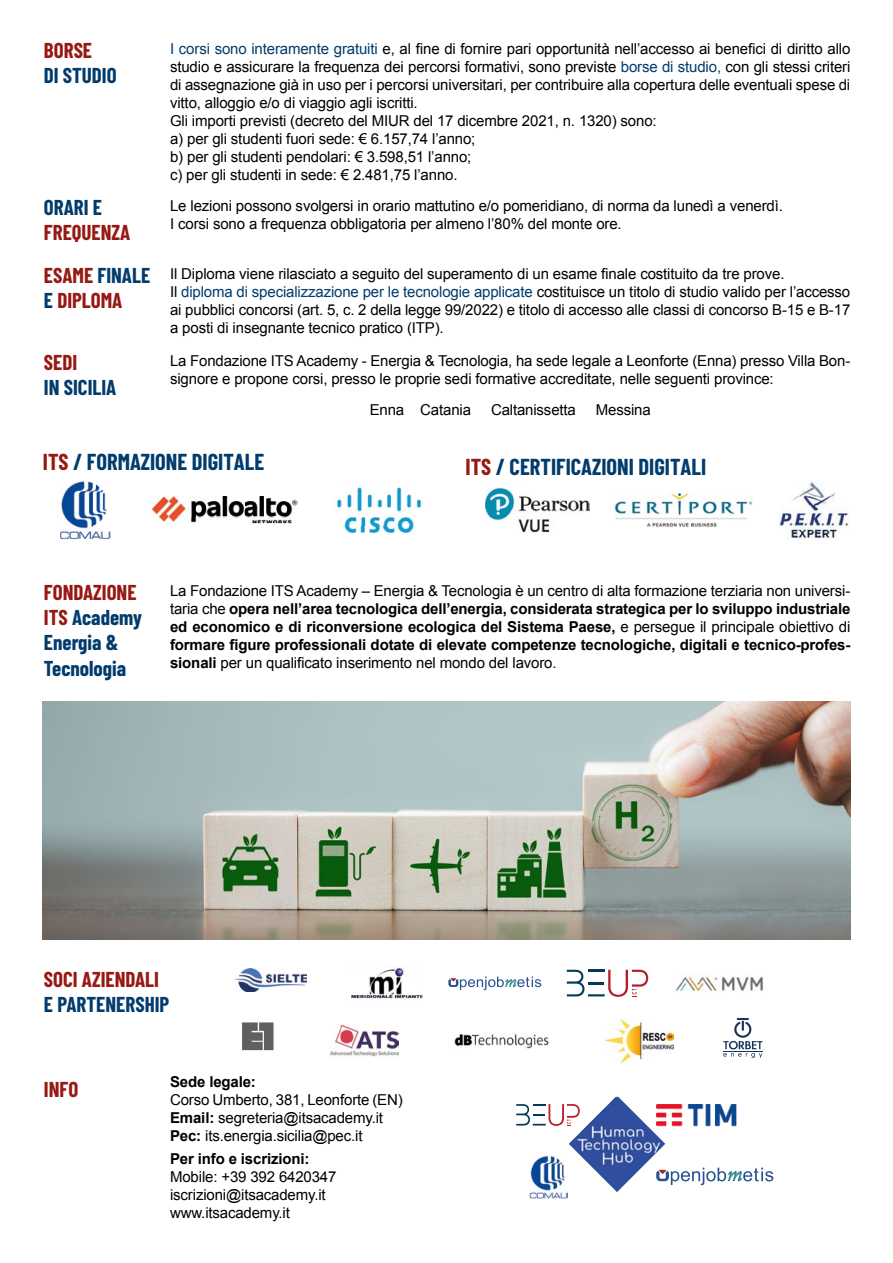
<style>
.page{position:relative;width:893px;height:1263px;background:#fff}
.page>*{position:absolute;margin:0;border:0;box-sizing:border-box;transform-origin:0 0}
.t1{font:700 22.5px "Barlow Condensed";color:#023c6d}
.t2{font:700 21px/25.2px "Barlow Condensed";color:#023c6d}
.t3{font:700 21px/42.5px "Barlow Condensed";color:#971914}
.t4{font:15px/18px "Arial";letter-spacing:-.01em;color:#000}
.t5{font:700 15px/18px "Arial";letter-spacing:-.01em;color:#000;text-align:justify}
.s1{color:#023c6d}
.s2{color:#971914}
.s3{font-weight:400}
.s4{font-weight:700}
</style>
<div class="page">
<img style="left:172px;top:496px;width:92px;height:1px">
<img style="left:336px;top:487px;width:86px;height:47px">
<img style="left:60px;top:481px;width:51px;height:58px">
<img style="left:152px;top:497px;width:146px;height:26px">
<img style="left:614px;top:492px;width:139px;height:36px">
<img style="left:485px;top:487px;width:104px;height:46px">
<img style="left:778px;top:482px;width:71px;height:57px">
<img style="left:43px;top:701px;width:807px;height:239px">
<img style="left:243px;top:968px;width:14px;height:24px">
<svg style="left:242px;top:1022px;width:31px;height:28px"></svg>
<svg style="left:723px;top:1018px;width:39px;height:40px"></svg>
<svg style="left:448px;top:976px;width:93px;height:14px"></svg>
<img style="left:235px;top:969px;width:72px;height:22px">
<img style="left:351px;top:967px;width:72px;height:32px">
<svg style="left:567px;top:970px;width:81px;height:27px"></svg>
<img style="left:675px;top:975px;width:88px;height:17px">
<img style="left:329px;top:1025px;width:70px;height:32px">
<img style="left:455px;top:1034px;width:93px;height:14px">
<img style="left:604px;top:1019px;width:69px;height:43px">
<svg style="left:516px;top:1104px;width:53px;height:22px"></svg>
<img style="left:569px;top:1097px;width:96px;height:95px">
<img style="left:530px;top:1155px;width:37px;height:44px">
<svg style="left:656px;top:1167px;width:117px;height:18px"></svg>
<img style="left:657px;top:1105px;width:80px;height:21px">
<h2 class="t3" style="left:44px;top:28px;width:50px">BORSE</h2>
<h2 class="t2" style="left:44px;top:62px;width:74px">DI STUDIO</h2>
<h2 class="t2" style="left:44px;top:194px;width:60px">ORARI E</h2>
<h2 class="t3" style="left:44px;top:210px;width:108px">FREQUENZA<br>ESAME <span class="s1">FINALE</span></h2>
<h2 class="t3" style="left:44px;top:278px;width:80px"><span class="s1">E</span> DIPLOMA</h2>
<h2 class="t3" style="left:44px;top:340px;width:35px">SEDI</h2>
<h2 class="t2" style="left:44px;top:374px;width:74px">IN SICILIA</h2>
<p class="t4" style="left:170px;top:40px;width:682px"><span class="s1">I corsi sono interamente gratuiti</span> e, al fine di fornire pari opportunità nell’accesso ai benefici di diritto allo studio e assicurare la frequenza dei percorsi formativi, sono previste <span class="s1">borse di studio,</span> con gli stessi criteri di assegnazione già in uso per i percorsi universitari, per contribuire alla copertura delle eventuali spese di vitto, alloggio e/o di viaggio agli iscritti.<br>Gli importi previsti (decreto del MIUR del 17 dicembre 2021, n. 1320) sono:<br>a) per gli studenti fuori sede: € 6.157,74 l’anno;<br>b) per gli studenti pendolari: € 3.598,51 l’anno;<br>c) per gli studenti in sede: € 2.481,75 l’anno.</p>
<p class="t4" style="left:170px;top:197px;width:614px">Le lezioni possono svolgersi in orario mattutino e/o pomeridiano, di norma da lunedì a venerdì.<br>I corsi sono a frequenza obbligatoria per almeno l’80% del monte ore.</p>
<p class="t4" style="left:170px;top:265px;width:682px">Il Diploma viene rilasciato a seguito del superamento di un esame finale costituito da tre prove.<br>Il <span class="s1">diploma di specializzazione per le tecnologie applicate</span> costituisce un titolo di studio valido per l’accesso ai pubblici concorsi (art. 5, c. 2 della legge 99/2022) e titolo di accesso alle classi di concorso B-15 e B-17 a posti di insegnante tecnico pratico (ITP).</p>
<p class="t4" style="left:170px;top:352px;width:682px">La Fondazione ITS Academy - Energia &amp; Tecnologia, ha sede legale a Leonforte (Enna) presso Villa Bon&shy;signore e propone corsi, presso le proprie sedi formative accreditate, nelle seguenti province:</p>
<p class="t4" style="left:370px;top:400px;width:103px">Enna Catania</p>
<p class="t4" style="left:491px;top:400px;width:86px">Caltanissetta</p>
<p class="t4" style="left:596px;top:400px;width:56px">Messina</p>
<h1 class="t1" style="left:43px;top:446px;width:223px"><span class="s2">ITS</span> / FORMAZIONE DIGITALE</h1>
<h1 class="t1" style="left:466px;top:451px;width:242px"><span class="s2">ITS</span> / CERTIFICAZIONI DIGITALI</h1>
<h2 class="t2" style="left:44px;top:579px;width:100px"><span class="s2">FONDAZIONE<br>ITS</span> Academy<br>Energia &amp;<br>Tecnologia</h2>
<p class="t5" style="left:170px;top:582px;width:682px"><span class="s3">La Fondazione ITS Academy – Energia &amp; Tecnologia è un centro di alta formazione terziaria non universi&shy;taria che</span> opera nell’area tecnologica dell’energia, considerata strategica per lo sviluppo industriale ed economico e di riconversione ecologica del Sistema Paese, <span class="s3">e persegue il principale obiettivo di </span>formare figure professionali dotate di elevate competenze tecnologiche, digitali e tecnico-profes&shy;sionali <span class="s3">per un qualificato inserimento nel mondo del lavoro.</span></p>
<h2 class="t3" style="left:44px;top:957px;width:117px">SOCI AZIENDALI</h2>
<h2 class="t2" style="left:44px;top:991px;width:127px">E PARTENERSHIP</h2>
<h2 class="t3" style="left:44px;top:1067px;width:36px">INFO</h2>
<p class="t5" style="left:170px;top:1073px;width:87px">Sede legale:</p>
<p class="t4" style="left:170px;top:1091px;width:234px">Corso Umberto, 381, Leonforte (EN)<br><span class="s4">Email:</span> segreteria@itsacademy.it<br><span class="s4">Pec:</span> its.energia.sicilia@pec.it</p>
<p class="t5" style="left:170px;top:1150px;width:141px">Per info e iscrizioni:</p>
<p class="t4" style="left:170px;top:1168px;width:168px">Mobile: +39 392 6420347 iscrizioni@itsacademy.it www.itsacademy.it</p>
</div>
